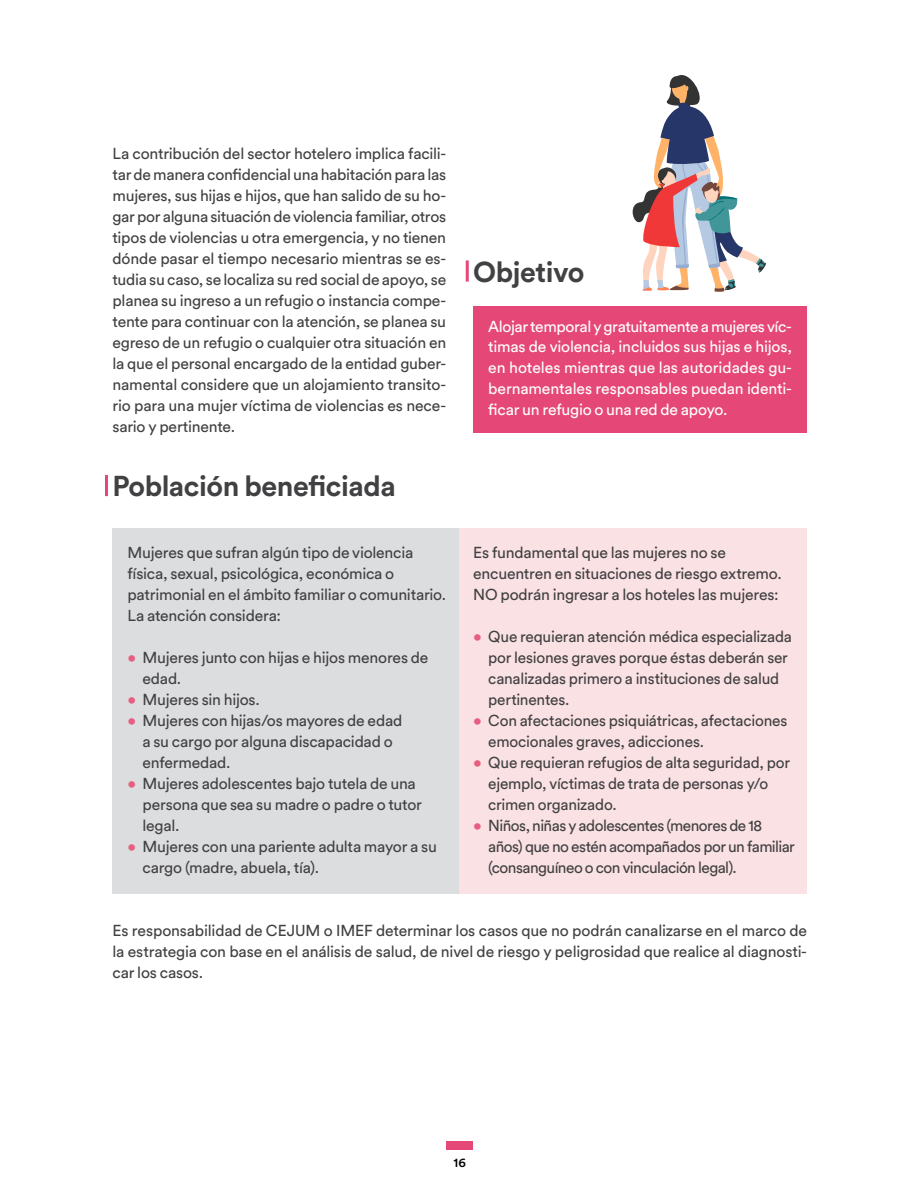
<style>
.page{position:relative;width:918px;height:1188px;background:#fff}
.page>*{position:absolute;margin:0;border:0;box-sizing:border-box;transform-origin:0 0}
.t1{font:700 28.5px "Circular Std";letter-spacing:-.015em;color:#414042}
.t2{font:15.75px/21px "Circular Std";letter-spacing:-.015em;color:#414042}
.t3{font:15.75px/21px "Circular Std";letter-spacing:-.01em;color:#fff;text-align:justify}
.t4{font:15.75px/21px "Circular Std";letter-spacing:-.035em;color:#414042}
.t5{font:500 12.75px "Circular Std";color:#000}
.s1{color:#e75e82}
</style>
<div class="page">
<div style="left:446px;top:1142px;width:27px;height:8px;background:#e54877"></div>
<div style="left:112px;top:528px;width:348px;height:366px;background:#dcddde"></div>
<div style="left:460px;top:528px;width:347px;height:366px;background:#fae1e3"></div>
<div style="left:473px;top:306px;width:334px;height:127px;background:#e54877"></div>
<hr style="left:466px;top:260px;width:3px;height:22px;background:#e54877">
<hr style="left:105px;top:475px;width:3px;height:21px;background:#e54877">
<svg style="left:632px;top:75px;width:134px;height:217px"></svg>
<p class="t2" style="left:112px;top:143px;width:335px;text-align:justify">La contribución del sector hotelero implica facili&shy;tar de manera confidencial una habitación para las mujeres, sus hijas e hijos, que han salido de su ho&shy;gar por alguna situación de violencia familiar, otros tipos de violencias u otra emergencia, y no tienen dónde pasar el tiempo necesario mientras se es&shy;tudia su caso, se localiza su red social de apoyo, se planea su ingreso a un refugio o instancia compe&shy;tente para continuar con la atención, se planea su egreso de un refugio o cualquier otra situación en la que el personal encargado de la entidad guber&shy;namental considere que un alojamiento transito&shy;rio para una mujer víctima de violencias es nece&shy;sario y pertinente.</p>
<h1 class="t1" style="left:112px;top:467px;width:285px">Población beneficiada</h1>
<p class="t2" style="left:127px;top:542px;width:320px">Mujeres que sufran algún tipo de violencia física, sexual, psicológica, económica o patrimonial en el ámbito familiar o comunitario.<br>La atención considera:</p>
<p class="t2" style="left:142px;top:647px;width:288px;text-indent:-15px"><span class="s1">•</span> Mujeres junto con hijas e hijos menores de edad.</p>
<p class="t2" style="left:127px;top:689px;width:134px"><span class="s1">•</span> Mujeres sin hijos.</p>
<p class="t2" style="left:142px;top:710px;width:261px;text-indent:-15px"><span class="s1">•</span> Mujeres con hijas/os mayores de edad a su cargo por alguna discapacidad o enfermedad.</p>
<p class="t2" style="left:142px;top:773px;width:281px;text-indent:-15px"><span class="s1">•</span> Mujeres adolescentes bajo tutela de una persona que sea su madre o padre o tutor legal.</p>
<p class="t2" style="left:142px;top:836px;width:296px;text-indent:-15px"><span class="s1">•</span> Mujeres con una pariente adulta mayor a su cargo (madre, abuela, tía).</p>
<h1 class="t1" style="left:473px;top:254px;width:113px">Objetivo</h1>
<p class="t3" style="left:488px;top:315px;width:305px">Alojar temporal y gratuitamente a mujeres víc&shy;timas de violencia, incluidos sus hijas e hijos, en hoteles mientras que las autoridades gu&shy;bernamentales responsables puedan identi&shy;ficar un refugio o una red de apoyo.</p>
<p class="t2" style="left:473px;top:542px;width:310px">Es fundamental que las mujeres no se encuentren en situaciones de riesgo extremo.<br>NO podrán ingresar a los hoteles las mujeres:</p>
<p class="t2" style="left:488px;top:626px;width:305px;text-indent:-15px"><span class="s1">•</span> Que requieran atención médica especializada por lesiones graves porque éstas deberán ser canalizadas primero a instituciones de salud pertinentes.</p>
<p class="t2" style="left:488px;top:710px;width:301px;text-indent:-15px"><span class="s1">•</span> Con afectaciones psiquiátricas, afectaciones emocionales graves, adicciones.</p>
<p class="t2" style="left:488px;top:752px;width:303px;text-indent:-15px"><span class="s1">•</span> Que requieran refugios de alta seguridad, por ejemplo, víctimas de trata de personas y/o crimen organizado.</p>
<p class="t4" style="left:488px;top:815px;width:308px;text-indent:-15px"><span class="s1">•</span> Niños, niñas y adolescentes (menores de 18 años) que no estén acompañados por un familiar (consanguíneo o con vinculación legal).</p>
<p class="t2" style="left:112px;top:920px;width:696px;text-align:justify">Es responsabilidad de CEJUM o IMEF determinar los casos que no podrán canalizarse en el marco de la estrategia con base en el análisis de salud, de nivel de riesgo y peligrosidad que realice al diagnosti&shy;car los casos.</p>
<p class="t5" style="left:454px;top:1155px;width:14px">16</p>
</div>
